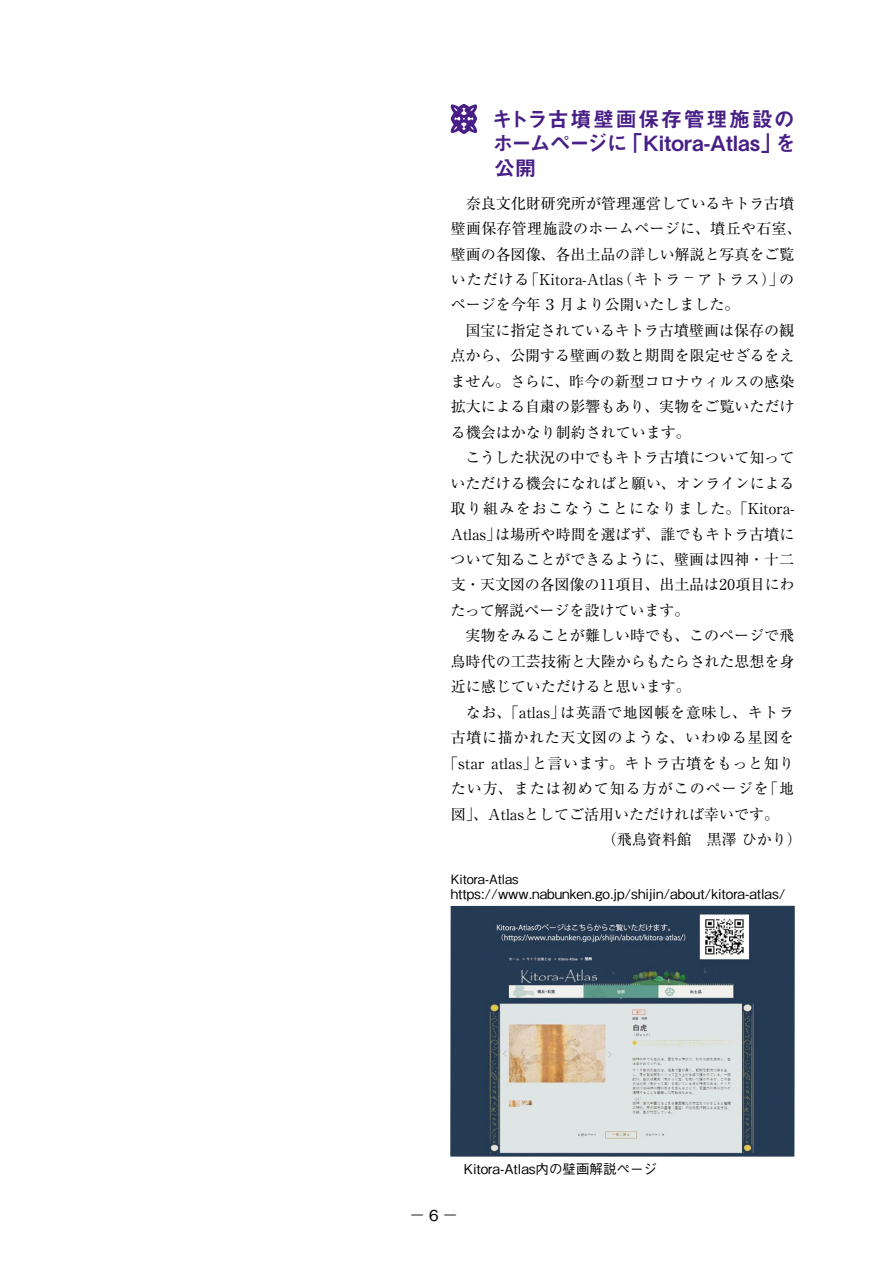
<style>
.page{position:relative;width:893px;height:1263px;background:#fff}
.page>*{position:absolute;margin:0;border:0;box-sizing:border-box;transform-origin:0 0}
.t1{font:21px/23.2px "Midashi Go Pr 6 MB31";color:#481f86}
.t2{font:15px/25.5px "Ryumin Pr 6";color:#000;text-align:justify}
.t3{font:15px "Ryumin Pr 6";letter-spacing:.045em;color:#000}
.t4{font:15px "Ryumin Pr 6";letter-spacing:.03em;color:#000}
.t5{font:15px "Ryumin Pr 6";letter-spacing:.065em;color:#000}
.t6{font:500 15px "Gothic BBB Pr 6";color:#000;scale:1.8 1}
.t7{font:500 13.5px "Gothic BBB Pr 6";color:#000}
.t8{font:500 12.75px "Gothic BBB Pr 6";color:#000}
</style>
<div class="page">
<svg style="left:451px;top:104px;width:26px;height:30px"></svg>
<img style="left:450px;top:906px;width:345px;height:250px">
<h1 class="t1" style="left:492px;top:107px;width:306px">キトラ古墳壁画保存管理施設のホームページに「Kitora-Atlas」を</h1>
<h1 class="t1" style="left:494px;top:155px;width:43px">公開</h1>
<p class="t2" style="left:451px;top:189px;width:353px;text-align:left;text-indent:15px">奈良文化財研究所が管理運営しているキトラ古墳壁画保存管理施設のホームページに、墳丘や石室、壁画の各図像、各出土品の詳しい解説と写真をご覧いただける「Kitora-Atlas（キトラ−アトラス）」のページを今年３月より公開いたしました。</p>
<p class="t2" style="left:450px;top:317px;width:345px;text-indent:15px">国宝に指定されているキトラ古墳壁画は保存の観点から、公開する壁画の数と期間を限定せざるをえません。さらに、昨今の新型コロナウィルスの感染拡大による自粛の影響もあり、実物をご覧いただける機会はかなり制約されています。</p>
<p class="t2" style="left:451px;top:444px;width:345px;text-indent:15px">こうした状況の中でもキトラ古墳について知っていただける機会になればと願い、オンラインによる取り組みをおこなうことになりました。「Kitora-Atlas」は場所や時間を選ばず、誰でもキトラ古墳について知ることができるように、壁画は四神・十二支・天文図の各図像の11項目、出土品は20項目にわたって解説ページを設けています。</p>
<p class="t2" style="left:451px;top:622px;width:345px;text-indent:15px">実物をみることが難しい時でも、このページで飛鳥時代の工芸技術と大陸からもたらされた思想を身近に感じていただけると思います。</p>
<p class="t3" style="left:466px;top:700px;width:330px">なお、「atlas」は英語で地図帳を意味し、キトラ</p>
<p class="t3" style="left:451px;top:726px;width:345px">古墳に描かれた天文図のような、いわゆる星図を</p>
<p class="t4" style="left:443px;top:751px;width:352px">「star atlas」と言います。キトラ古墳をもっと知り</p>
<p class="t5" style="left:451px;top:777px;width:345px">たい方、または初めて知る方がこのページを「地</p>
<p class="t2" style="left:451px;top:800px;width:330px">図」、Atlasとしてご活用いただければ幸いです。</p>
<p class="t2" style="left:602px;top:826px;width:201px">（飛鳥資料館　黒澤ひかり）</p>
<p class="t8" style="left:451px;top:869px;width:69px">Kitora-Atlas</p>
<p class="t7" style="left:451px;top:883px;width:336px">https://www.nabunken.go.jp/shijin/about/kitora-atlas/</p>
<p class="t7" style="left:464px;top:1158px;width:195px">Kitora-Atlas内の壁画解説ページ</p>
<p class="t6" style="left:410px;top:1202px;width:27px">–6 –</p>
</div>
